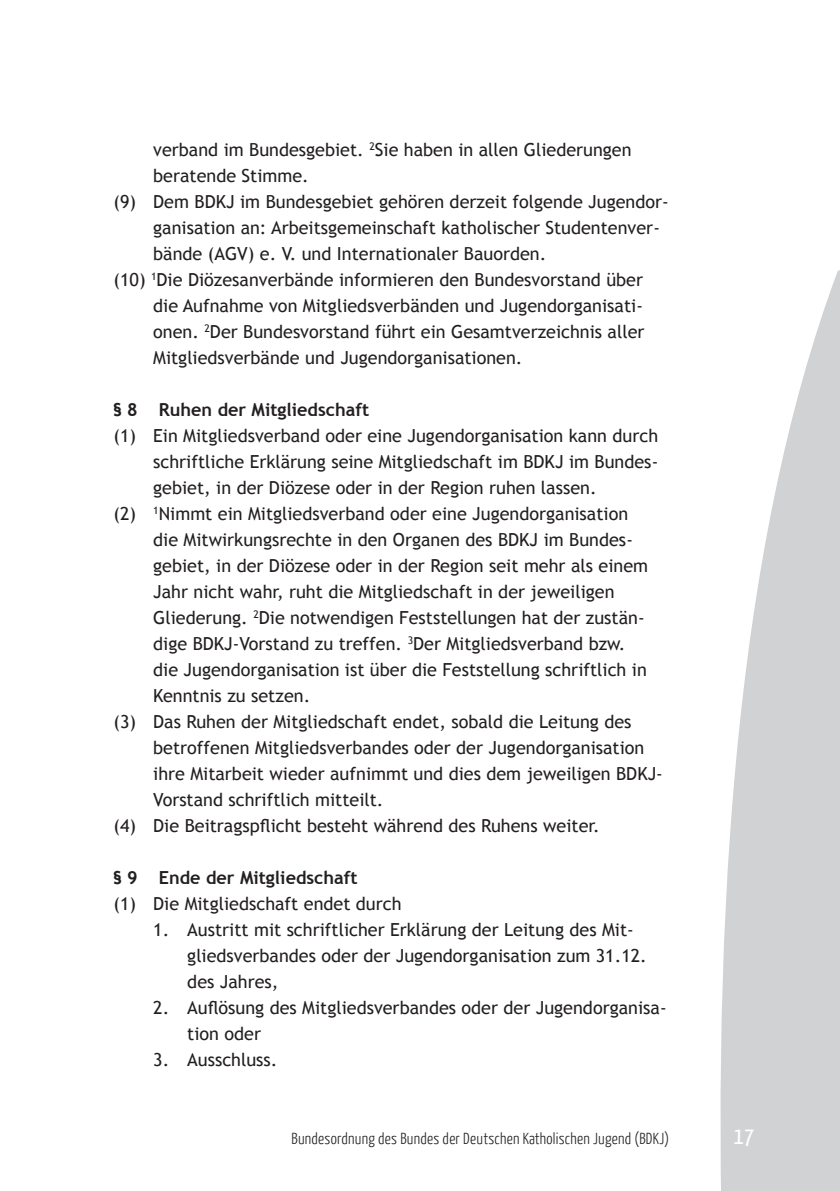
<style>
.page{position:relative;width:840px;height:1191px;background:#fff}
.page>*{position:absolute;margin:0;border:0;box-sizing:border-box;transform-origin:0 0}
.t1{font:24px "BDKJ";color:#fff}
.TextEinzug{font:18px/26px "Trebuchet MS";color:#231f20}
.TextEinzug2{font:18px/26px "Trebuchet MS";color:#231f20}
.Paragraf{font:700 18px "Trebuchet MS";color:#231f20}
.t2{font:300 16px "BDKJ";color:#231f20}
</style>
<div class="page">
<svg style="left:720px;top:270px;width:119px;height:921px;fill:#d1d2d4"></svg>
<p class="TextEinzug" style="left:153px;top:137px;width:479px">verband im Bundesgebiet. <sup>2</sup>Sie haben in allen Gliederungen beratende Stimme.</p>
<p class="TextEinzug" style="left:153px;top:189px;width:516px;text-indent:-40px">(9) Dem BDKJ im Bundesgebiet gehören derzeit folgende Jugendor&shy;ganisation an: Arbeitsgemeinschaft katholischer Studentenver&shy;bände (AGV) e. V. und Internationaler Bauorden.</p>
<p class="TextEinzug" style="left:153px;top:267px;width:492px;text-align:justify;text-indent:-40px">(10) <sup>1</sup>Die Diözesanverbände informieren den Bundesvorstand über die Aufnahme von Mitgliedsverbänden und Jugendorganisati&shy;onen. <sup>2</sup>Der Bundesvorstand führt ein Gesamtverzeichnis aller Mitgliedsverbände und Jugendorganisationen.</p>
<p class="Paragraf" style="left:113px;top:398px;width:257px">§ 8 Ruhen der Mitgliedschaft</p>
<p class="TextEinzug" style="left:153px;top:423px;width:506px;text-align:justify;text-indent:-40px">(1) Ein Mitgliedsverband oder eine Jugendorganisation kann durch schriftliche Erklärung seine Mitgliedschaft im BDKJ im Bundes&shy;gebiet, in der Diözese oder in der Region ruhen lassen.</p>
<p class="TextEinzug" style="left:153px;top:501px;width:496px;text-indent:-40px">(2) <sup>1</sup>Nimmt ein Mitgliedsverband oder eine Jugendorganisation die Mitwirkungsrechte in den Organen des BDKJ im Bundes&shy;gebiet, in der Diözese oder in der Region seit mehr als einem Jahr nicht wahr, ruht die Mitgliedschaft in der jeweiligen Gliederung. <sup>2</sup>Die notwendigen Feststellungen hat der zustän&shy;dige BDKJ-Vorstand zu treffen. <sup>3</sup>Der Mitgliedsverband bzw. die Jugendorganisation ist über die Feststellung schriftlich in Kenntnis zu setzen.</p>
<p class="TextEinzug" style="left:153px;top:709px;width:511px;text-indent:-40px">(3) Das Ruhen der Mitgliedschaft endet, sobald die Leitung des betroffenen Mitgliedsverbandes oder der Jugendorganisation ihre Mitarbeit wieder aufnimmt und dies dem jeweiligen BDKJ-Vorstand schriftlich mitteilt.</p>
<p class="TextEinzug" style="left:113px;top:813px;width:487px">(4) Die Beitragspflicht besteht während des Ruhens weiter.</p>
<p class="Paragraf" style="left:113px;top:866px;width:245px">§ 9 Ende der Mitgliedschaft</p>
<p class="TextEinzug" style="left:113px;top:891px;width:289px">(1) Die Mitgliedschaft endet durch</p>
<p class="TextEinzug2" style="left:187px;top:917px;width:461px;text-indent:-34px">1. Austritt mit schriftlicher Erklärung der Leitung des Mit&shy;gliedsverbandes oder der Jugendorganisation zum 31.12. des Jahres,</p>
<p class="TextEinzug2" style="left:187px;top:995px;width:480px;text-indent:-34px">2. Auflösung des Mitgliedsverbandes oder der Jugendorganisa&shy;tion oder</p>
<p class="TextEinzug2" style="left:153px;top:1047px;width:126px">3. Ausschluss.</p>
<p class="t2" style="left:291px;top:1128px;width:379px">Bundesordnung des Bundes der Deutschen Katholischen Jugend (BDKJ)</p>
<h1 class="t1" style="left:733px;top:1120px;width:22px">17</h1>
</div>
